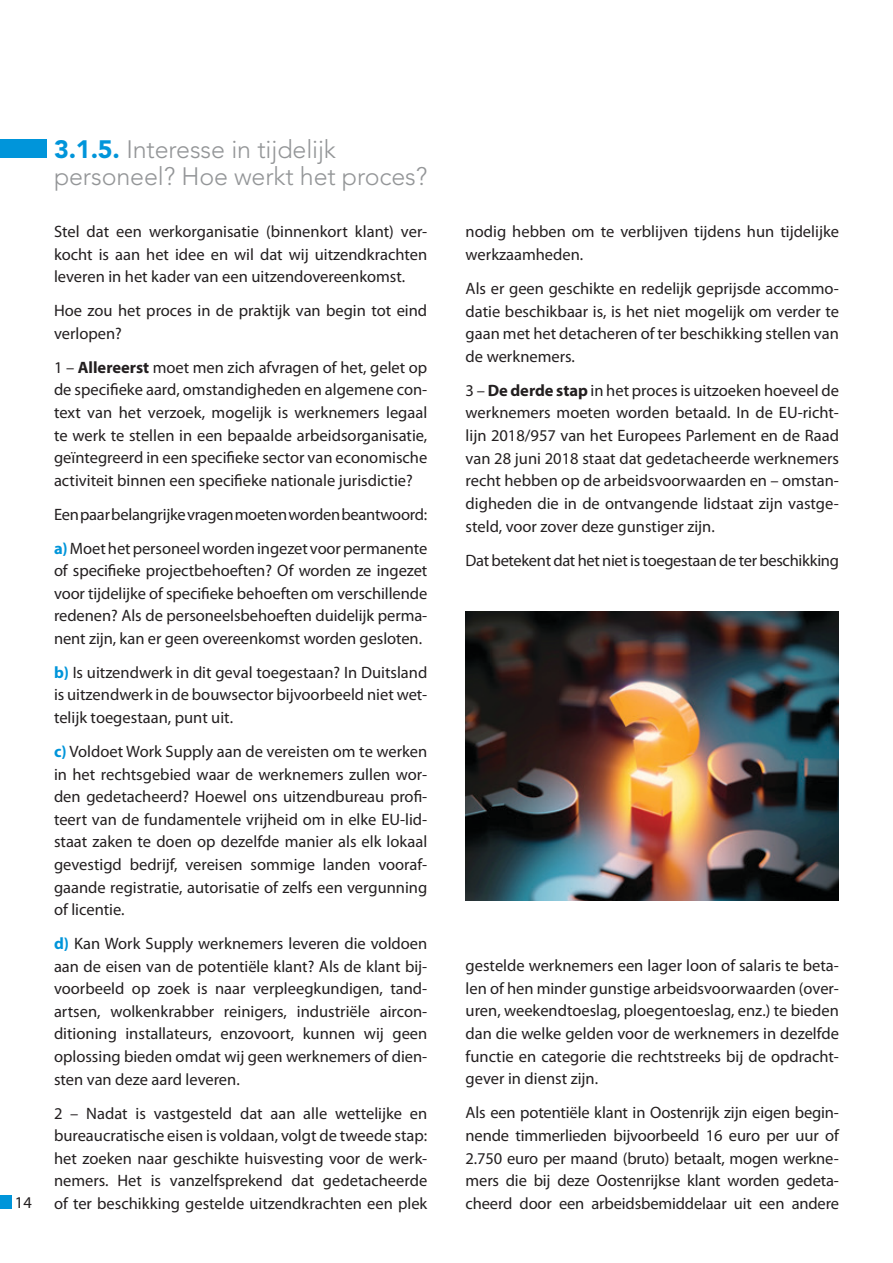
<style>
.page{position:relative;width:893px;height:1263px;background:#fff}
.page>*{position:absolute;margin:0;border:0;box-sizing:border-box;transform-origin:0 0}
.t1{font:300 25.05px/27.2px "Avenir LT Std";letter-spacing:-.005em;color:#949698}
.t2{font:16.5px/22.6px "Myriad Pro";color:#231f20;text-align:justify}
.t3{font:16.5px "Myriad Pro";letter-spacing:-.02em;color:#231f20}
.s1{font-weight:900;color:#0095da}
.s2{font-weight:700}
.s3{font-weight:700;color:#0095da}
</style>
<div class="page">
<div style="left:0;top:139px;width:46px;height:19px;background:#0095da"></div>
<div style="left:0;top:1195px;width:11px;height:14px;background:#0095da"></div>
<img style="left:466px;top:612px;width:373px;height:288px">
<h1 class="t1" style="left:54px;top:136px;width:375px"><span class="s1">3.1.5.</span> Interesse in tijdelijk personeel? Hoe werkt het proces?</h1>
<p class="t2" style="left:54px;top:220px;width:375px">Stel dat een werkorganisatie (binnenkort klant) ver&shy;kocht is aan het idee en wil dat wij uitzendkrachten leveren in het kader van een uitzendovereenkomst.</p>
<p class="t2" style="left:54px;top:299px;width:375px">Hoe zou het proces in de praktijk van begin tot eind verlopen?</p>
<p class="t2" style="left:54px;top:356px;width:375px">1 – <span class="s2">Allereerst</span> moet men zich afvragen of het, gelet op de specifieke aard, omstandigheden en algemene con&shy;text van het verzoek, mogelijk is werknemers legaal te werk te stellen in een bepaalde arbeidsorganisatie, geïntegreerd in een specifieke sector van economische activiteit binnen een specifieke nationale jurisdictie?</p>
<p class="t2" style="left:54px;top:497px;width:375px;line-height:33.9px">Een paar belangrijke vragen moeten worden beantwoord: <span class="s3">a)</span> Moet het personeel worden ingezet voor permanente</p>
<p class="t2" style="left:54px;top:559px;width:375px">of specifieke projectbehoeften? Of worden ze ingezet voor tijdelijke of specifieke behoeften om verschillende redenen? Als de personeelsbehoeften duidelijk perma&shy;nent zijn, kan er geen overeenkomst worden gesloten.</p>
<p class="t2" style="left:54px;top:661px;width:375px"><span class="s3">b)</span> Is uitzendwerk in dit geval toegestaan? In Duitsland is uitzendwerk in de bouwsector bijvoorbeeld niet wet&shy;telijk toegestaan, punt uit.</p>
<p class="t2" style="left:54px;top:740px;width:375px"><span class="s3">c)</span> Voldoet Work Supply aan de vereisten om te werken in het rechtsgebied waar de werknemers zullen wor&shy;den gedetacheerd? Hoewel ons uitzendbureau profi&shy;teert van de fundamentele vrijheid om in elke EU-lid&shy;staat zaken te doen op dezelfde manier als elk lokaal gevestigd bedrijf, vereisen sommige landen vooraf&shy;gaande registratie, autorisatie of zelfs een vergunning of licentie.</p>
<p class="t2" style="left:54px;top:932px;width:375px"><span class="s3">d)</span> Kan Work Supply werknemers leveren die voldoen aan de eisen van de potentiële klant? Als de klant bij&shy;voorbeeld op zoek is naar verpleegkundigen, tand&shy;artsen, wolkenkrabber reinigers, industriële aircon&shy;ditioning installateurs, enzovoort, kunnen wij geen oplossing bieden omdat wij geen werknemers of dien&shy;sten van deze aard leveren.</p>
<p class="t2" style="left:54px;top:1101px;width:375px">2 – Nadat is vastgesteld dat aan alle wettelijke en bureaucratische eisen is voldaan, volgt de tweede stap: het zoeken naar geschikte huisvesting voor de werk&shy;nemers. Het is vanzelfsprekend dat gedetacheerde of ter beschikking gestelde uitzendkrachten een plek</p>
<p class="t2" style="left:466px;top:220px;width:375px">nodig hebben om te verblijven tijdens hun tijdelijke werkzaamheden.</p>
<p class="t2" style="left:466px;top:277px;width:375px">Als er geen geschikte en redelijk geprijsde accommo&shy;datie beschikbaar is, is het niet mogelijk om verder te gaan met het detacheren of ter beschikking stellen van de werknemers.</p>
<p class="t2" style="left:466px;top:379px;width:375px">3 – <span class="s2">De derde stap</span> in het proces is uitzoeken hoeveel de werknemers moeten worden betaald. In de EU-richt&shy;lijn 2018/957 van het Europees Parlement en de Raad van 28 juni 2018 staat dat gedetacheerde werknemers recht hebben op de arbeidsvoorwaarden en – omstan&shy;digheden die in de ontvangende lidstaat zijn vastge&shy;steld, voor zover deze gunstiger zijn.</p>
<p class="t3" style="left:466px;top:550px;width:375px">Dat betekent dat het niet is toegestaan de ter beschikking</p>
<p class="t2" style="left:466px;top:954px;width:375px">gestelde werknemers een lager loon of salaris te beta&shy;len of hen minder gunstige arbeidsvoorwaarden (over&shy;uren, weekendtoeslag, ploegentoeslag, enz.) te bieden dan die welke gelden voor de werknemers in dezelfde functie en categorie die rechtstreeks bij de opdracht&shy;gever in dienst zijn.</p>
<p class="t2" style="left:466px;top:1101px;width:375px">Als een potentiële klant in Oostenrijk zijn eigen begin&shy;nende timmerlieden bijvoorbeeld 16 euro per uur of 2.750 euro per maand (bruto) betaalt, mogen werkne&shy;mers die bij deze Oostenrijkse klant worden gedeta-</p>
<p class="t2" style="left:15px;top:1190px;width:18px">14</p>
<p class="t2" style="left:466px;top:1192px;width:375px">cheerd door een arbeidsbemiddelaar uit een andere</p>
</div>
